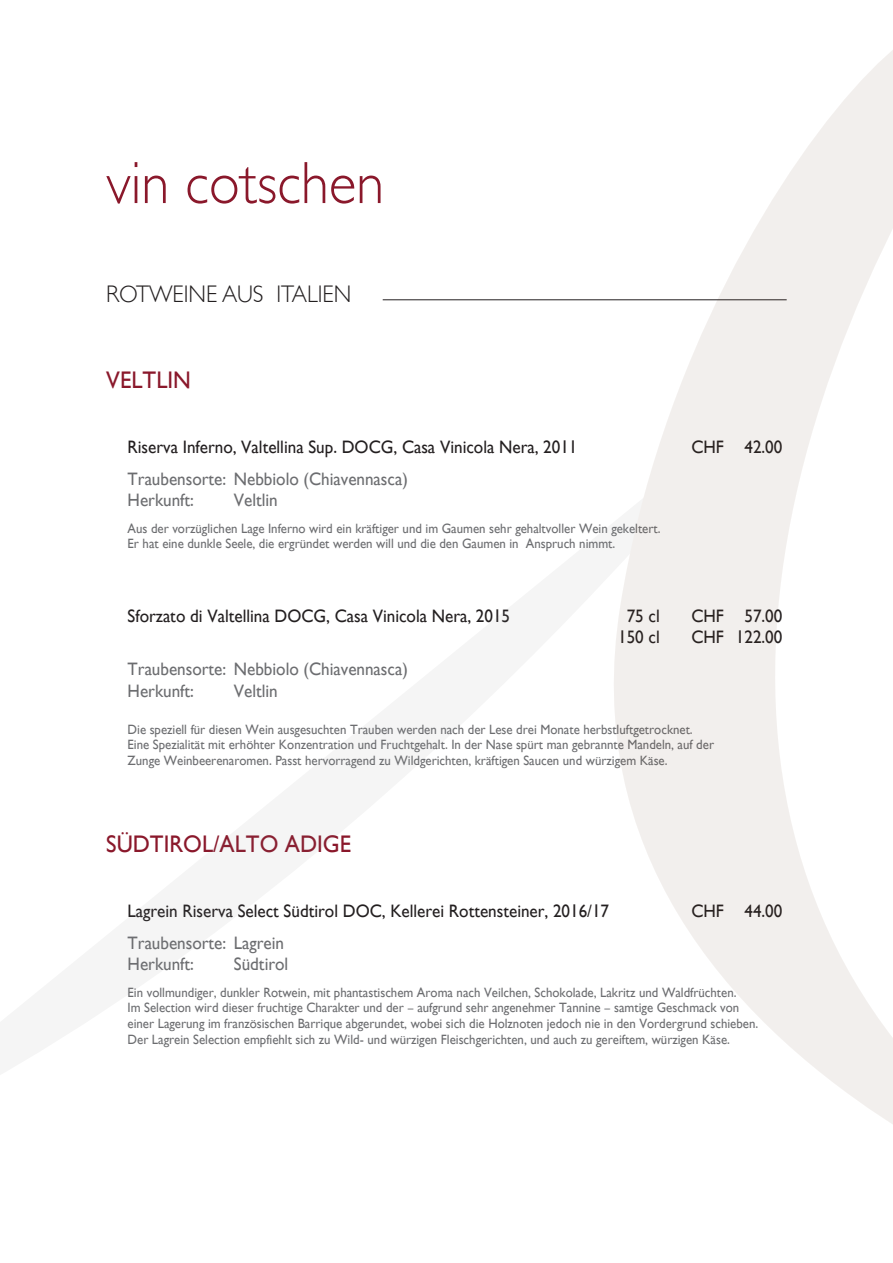
<style>
.page{position:relative;width:893px;height:1263px;background:#fff}
.page>*{position:absolute;margin:0;border:0;box-sizing:border-box;transform-origin:0 0}
.t1{font:300 60px "Gill Sans";color:#8a182b;scale:.95 1}
.t2{font:24px "Gill Sans";color:#8a182b;scale:.95 1}
.t3{font:300 24px "Gill Sans";color:#231f20;scale:.95 1}
.t4{font:18px "Gill Sans";color:#231f20;scale:.95 1}
.t5{font:18px "Gill Sans";color:#6c6d70;scale:.95 1}
.t6{font:13.5px/15.8px "Gill Sans";color:#6c6d70;scale:.95 1}
</style>
<div class="page">
<hr style="left:383px;top:300px;width:404px;height:1px;background:#231f20">
<svg style="left:543px;top:50px;width:350px;height:1074px"></svg>
<p class="t1" style="left:106px;top:136px;width:294px">vin cotschen</p>
<p class="t3" style="left:106px;top:275px;width:259px">ROTWEINE AUS ITALIEN</p>
<p class="t2" style="left:106px;top:366px;width:91px">VELTLIN</p>
<p class="t4" style="left:128px;top:436px;width:475px">Riserva Inferno, Valtellina Sup. DOCG, Casa Vinicola Nera, 2011</p>
<p class="t4" style="left:691px;top:436px;width:97px">CHF 42.00</p>
<p class="t5" style="left:128px;top:468px;width:297px">Traubensorte: Nebbiolo (Chiavennasca)</p>
<p class="t5" style="left:128px;top:490px;width:71px">Herkunft:</p>
<p class="t5" style="left:234px;top:490px;width:48px">Veltlin</p>
<p class="t6" style="left:128px;top:520px;width:563px">Aus der vorzüglichen Lage Inferno wird ein kräftiger und im Gaumen sehr gehaltvoller Wein gekeltert.</p>
<p class="t6" style="left:128px;top:536px;width:515px">Er hat eine dunkle Seele, die ergründet werden will und die den Gaumen in Anspruch nimmt.</p>
<p class="t4" style="left:128px;top:605px;width:404px">Sforzato di Valtellina DOCG, Casa Vinicola Nera, 2015</p>
<p class="t4" style="left:627px;top:605px;width:36px">75 cl</p>
<p class="t4" style="left:691px;top:605px;width:97px">CHF 57.00</p>
<p class="t4" style="left:618px;top:627px;width:45px">150 cl</p>
<p class="t4" style="left:691px;top:627px;width:97px">CHF 122.00</p>
<p class="t5" style="left:128px;top:659px;width:297px">Traubensorte: Nebbiolo (Chiavennasca)</p>
<p class="t5" style="left:128px;top:680px;width:71px">Herkunft:</p>
<p class="t5" style="left:234px;top:680px;width:48px">Veltlin</p>
<p class="t6" style="left:128px;top:721px;width:596px">Die speziell für diesen Wein ausgesuchten Trauben werden nach der Lese drei Monate herbstluftgetrocknet.</p>
<p class="t6" style="left:128px;top:737px;width:619px">Eine Spezialität mit erhöhter Konzentration und Fruchtgehalt. In der Nase spürt man gebrannte Mandeln, auf der<br>Zunge Weinbeerenaromen. Passt hervorragend zu Wildgerichten, kräftigen Saucen und würzigem Käse.</p>
<p class="t2" style="left:106px;top:829px;width:259px">SÜDTIROL/ALTO ADIGE</p>
<p class="t4" style="left:128px;top:900px;width:508px">Lagrein Riserva Select Südtirol DOC, Kellerei Rottensteiner, 2016/17</p>
<p class="t4" style="left:691px;top:900px;width:97px">CHF 44.00</p>
<p class="t5" style="left:128px;top:932px;width:166px">Traubensorte: Lagrein</p>
<p class="t5" style="left:128px;top:954px;width:71px">Herkunft:</p>
<p class="t5" style="left:234px;top:954px;width:59px">Südtirol</p>
<p class="t6" style="left:128px;top:984px;width:665px">Ein vollmundiger, dunkler Rotwein, mit phantastischem Aroma nach Veilchen, Schokolade, Lakritz und Waldfrüchten.<br>Im Selection wird dieser fruchtige Charakter und der – aufgrund sehr angenehmer Tannine – samtige Geschmack von einer Lagerung im französischen Barrique abgerundet, wobei sich die Holznoten jedoch nie in den Vordergrund schieben.<br>Der Lagrein Selection empfiehlt sich zu Wild- und würzigen Fleischgerichten, und auch zu gereiftem, würzigen Käse.</p>
</div>
